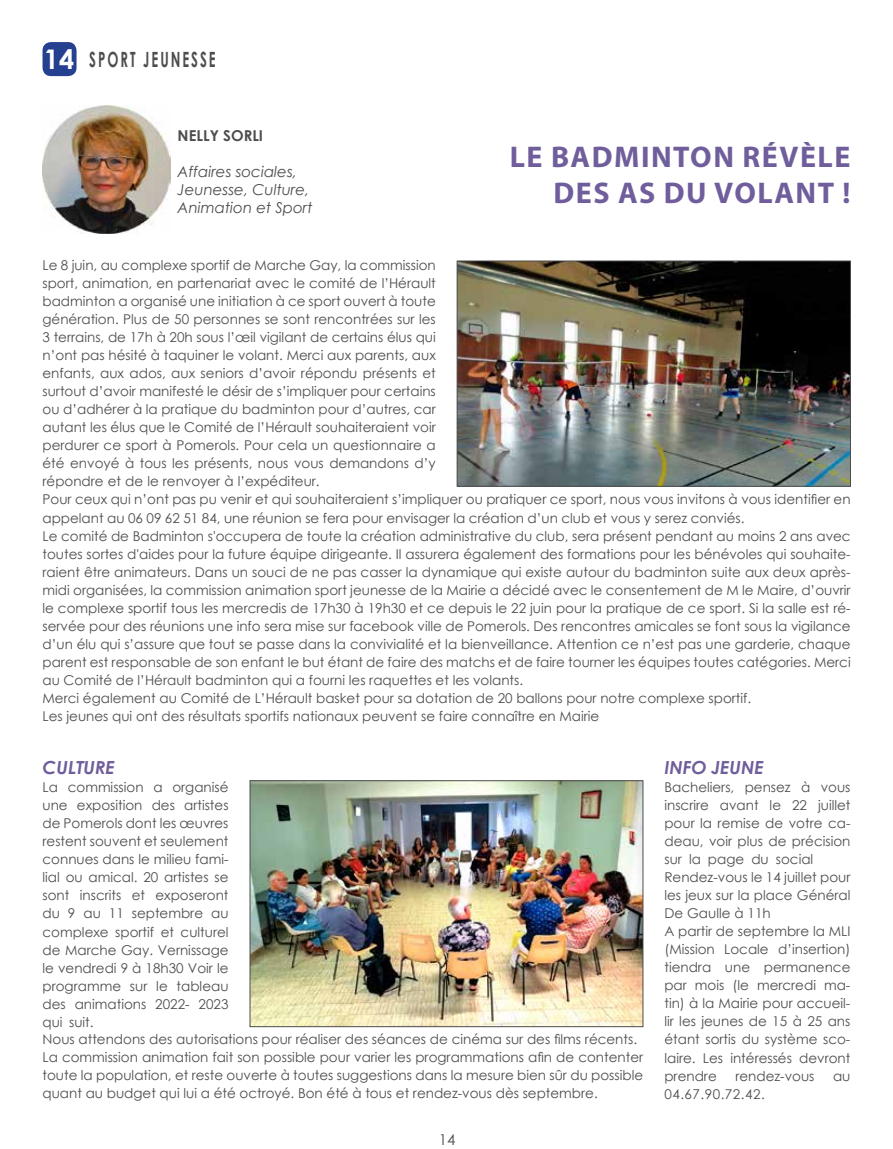
<style>
.page{position:relative;width:893px;height:1149px;background:#fff}
.page>*{position:absolute;margin:0;border:0;box-sizing:border-box;transform-origin:0 0}
.t1{font:700 30px/36px "Myriad Pro";letter-spacing:.05em;color:#705e9c;text-align:right}
.t2{font:700 21px "Century Gothic";color:#4d4d4f;scale:.63 1}
.t3{font:italic 700 18px "Century Gothic";color:#705e9c}
.t4{font:italic 15px/18px "Century Gothic";color:#4d4d4f}
.t5{font:700 15px "Century Gothic";color:#4d4d4f}
.t6{font:15px "Century Gothic";color:#4d4d4f}
.t7{font:13.5px/18px "Century Gothic";color:#4d4d4f}
.s1{font-size:27px;color:#fff}
</style>
<div class="page">
<div style="left:43px;top:42px;width:34px;height:34px;background:#25408f;border-radius:9px"></div>
<img style="left:43px;top:106px;width:127px;height:127px">
<img style="left:459px;top:263px;width:390px;height:221px">
<div style="left:457px;top:261px;width:394px;height:225px;border:1px solid #4d4d4f"></div>
<img style="left:252px;top:782px;width:389px;height:242px">
<div style="left:250px;top:780px;width:393px;height:246px;border:1px solid #4d4d4f"></div>
<h2 class="t2" style="left:44px;top:43px;width:88px"><span class="s1">14</span> SPORT</h2>
<h2 class="t2" style="left:143px;top:43px;width:16px">JEUNESSE</h2>
<p class="t5" style="left:178px;top:124px;width:9px">NELLY</p>
<p class="t5" style="left:223px;top:124px;width:9px">SORLI</p>
<p class="t4" style="left:178px;top:162px;width:136px">Affaires sociales,<br>Jeunesse, Culture,<br>Animation et Sport</p>
<h1 class="t1" style="left:510px;top:137px;width:342px">LE BADMINTON RÉVÈLE<br>DES AS DU VOLANT !</h1>
<p class="t7" style="left:43px;top:256px;width:810px">Le 8 juin, au complexe sportif de Marche Gay, la commission<br>sport, animation, en partenariat avec le comité de l’Hérault<br>badminton a organisé une initiation à ce sport ouvert à toute<br>génération. Plus de 50 personnes se sont rencontrées sur les<br>3 terrains, de 17h à 20h sous l’œil vigilant de certains élus qui<br>n’ont pas hésité à taquiner le volant. Merci aux parents, aux<br>enfants, aux ados, aux seniors d’avoir répondu présents et<br>surtout d’avoir manifesté le désir de s’impliquer pour certains<br>ou d’adhérer à la pratique du badminton pour d’autres, car<br>autant les élus que le Comité de l’Hérault souhaiteraient voir<br>perdurer ce sport à Pomerols. Pour cela un questionnaire a<br>été envoyé à tous les présents, nous vous demandons d’y<br>répondre et de le renvoyer à l’expéditeur.<br>Pour ceux qui n’ont pas pu venir et qui souhaiteraient s’impliquer ou pratiquer ce sport, nous vous invitons à vous identifier en appelant au 06 09 62 51 84, une réunion se fera pour envisager la création d’un club et vous y serez conviés.<br>Le comité de Badminton s'occupera de toute la création administrative du club, sera présent pendant au moins 2 ans avec toutes sortes d'aides pour la future équipe dirigeante. Il assurera également des formations pour les bénévoles qui souhaite&shy;raient être animateurs. Dans un souci de ne pas casser la dynamique qui existe autour du badminton suite aux deux après&shy;midi organisées, la commission animation sport jeunesse de la Mairie a décidé avec le consentement de M le Maire, d’ouvrir le complexe sportif tous les mercredis de 17h30 à 19h30 et ce depuis le 22 juin pour la pratique de ce sport. Si la salle est ré&shy;servée pour des réunions une info sera mise sur facebook ville de Pomerols. Des rencontres amicales se font sous la vigilance d’un élu qui s’assure que tout se passe dans la convivialité et la bienveillance. Attention ce n’est pas une garderie, chaque parent est responsable de son enfant le but étant de faire des matchs et de faire tourner les équipes toutes catégories. Merci au Comité de l’Hérault badminton qui a fourni les raquettes et les volants.<br>Merci également au Comité de L’Hérault basket pour sa dotation de 20 ballons pour notre complexe sportif.<br>Les jeunes qui ont des résultats sportifs nationaux peuvent se faire connaître en Mairie</p>
<h3 class="t3" style="left:664px;top:753px;width:101px">INFO JEUNE</h3>
<p class="t7" style="left:664px;top:778px;width:188px">Bacheliers, pensez à vous inscrire avant le 22 juillet pour la remise de votre ca&shy;deau, voir plus de précision sur la page du social<br>Rendez-vous le 14 juillet pour les jeux sur la place Général<br>De Gaulle à 11h<br>A partir de septembre la MLI (Mission Locale d’insertion) tiendra une permanence par mois (le mercredi ma&shy;tin) à la Mairie pour accueil&shy;lir les jeunes de 15 à 25 ans étant sortis du système sco&shy;laire. Les intéressés devront prendre</p>
<h3 class="t3" style="left:43px;top:754px;width:74px">CULTURE</h3>
<p class="t7" style="left:43px;top:778px;width:188px;text-align:justify">La commission a organisé une exposition des artistes de Pomerols dont les œuvres restent souvent et seulement connues dans le milieu fami&shy;lial ou amical. 20 artistes se sont inscrits et exposeront du 9 au 11 septembre au complexe sportif et culturel de Marche Gay. Vernissage le vendredi 9 à 18h30 Voir le programme sur le tableau des animations 2022- 2023 qui suit.</p>
<p class="t7" style="left:43px;top:1029px;width:602px">Nous attendons des autorisations pour réaliser des séances de cinéma sur des films récents.<br>La commission animation fait son possible pour varier les programmations afin de contenter toute la population, et reste ouverte à toutes suggestions dans la mesure bien sûr du possible quant au budget qui lui a été octroyé. Bon été à tous et rendez-vous dès septembre.</p>
<p class="t7" style="left:735px;top:1066px;width:81px">rendez-vous</p>
<p class="t7" style="left:833px;top:1066px;width:19px">au</p>
<p class="t7" style="left:664px;top:1084px;width:102px">04.67.90.72.42.</p>
<p class="t6" style="left:439px;top:1128px;width:18px">14</p>
</div>
